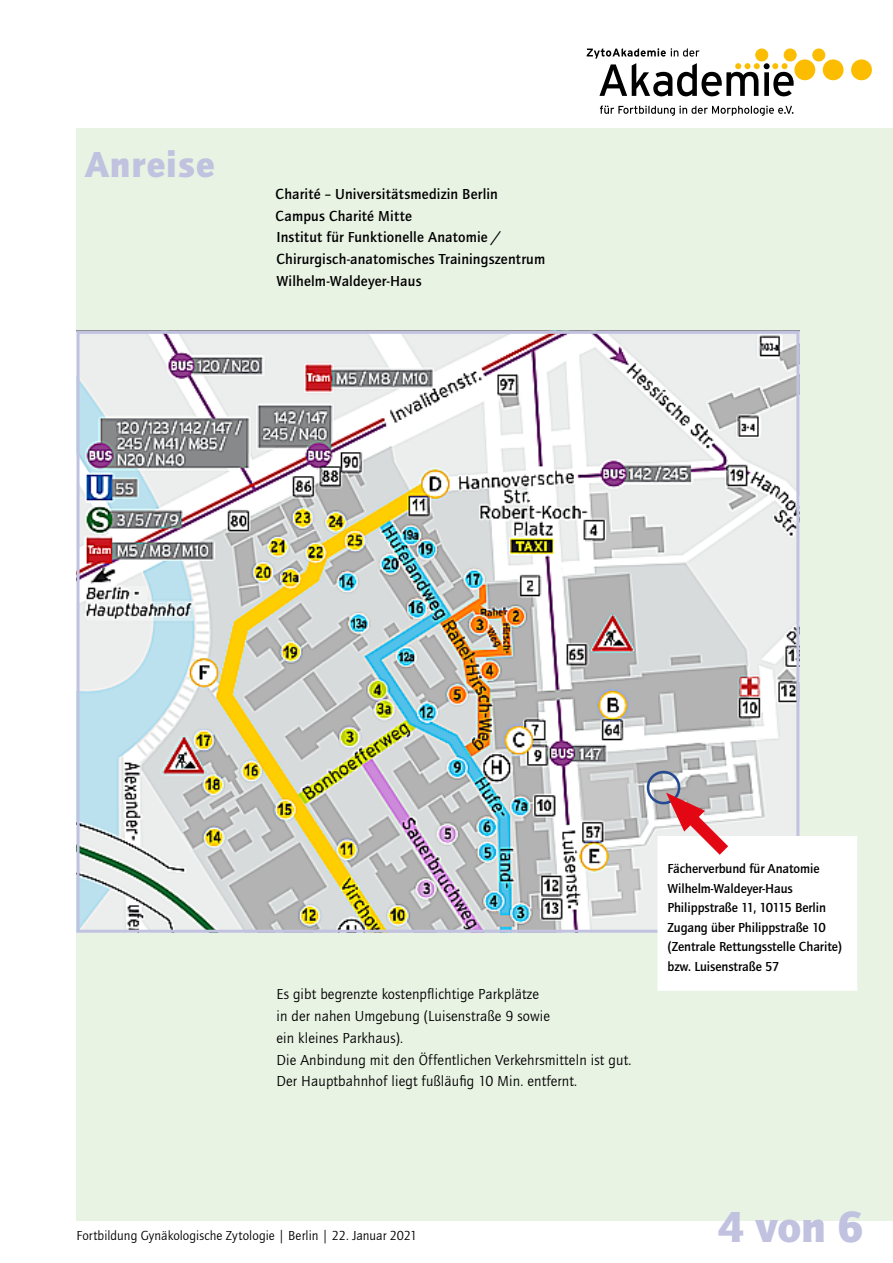
<style>
.page{position:relative;width:893px;height:1263px;background:#fff}
.page>*{position:absolute;margin:0;border:0;box-sizing:border-box;transform-origin:0 0}
.t1{font:900 45px "Quay Itc T";color:#c0c2df}
.t2{font:900 37.5px "Quay Itc T";letter-spacing:.025em;color:#c0c2df}
.t3{font:15px/21.8px "Quay Itc T";letter-spacing:.01em;color:#000}
.t4{font:700 15px/21.8px "Quay Itc T";letter-spacing:.01em;color:#000}
.t5{font:700 13.5px/19.5px "Quay Itc T";letter-spacing:-.005em;color:#000}
.t6{font:13.5px "Quay Sans";color:#000}
</style>
<div class="page">
<div style="left:77px;top:128px;width:816px;height:1092px;background:#e9f3e4"></div>
<svg style="left:600px;top:106px;width:193px;height:10px"></svg>
<div style="left:784px;top:49px;width:12px;height:12px;border:1px solid #fcbd00;border-radius:50%"></div>
<div style="left:813px;top:49px;width:12px;height:12px;background:#fcbd00;border-radius:50%"></div>
<div style="left:813px;top:49px;width:12px;height:12px;border:1px solid #fcbd00;border-radius:50%"></div>
<div style="left:794px;top:59px;width:21px;height:21px;background:#fcbd00;border-radius:50%"></div>
<div style="left:823px;top:59px;width:21px;height:21px;background:#fcbd00;border-radius:50%"></div>
<div style="left:851px;top:59px;width:21px;height:21px;background:#fcbd00;border-radius:50%"></div>
<svg style="left:587px;top:48px;width:207px;height:48px"></svg>
<img style="left:81px;top:335px;width:714px;height:594px">
<div style="left:77px;top:331px;width:722px;height:602px;border:3px solid #c0c2df"></div>
<div style="left:658px;top:837px;width:198px;height:153px;background:#fff"></div>
<div style="left:657px;top:836px;width:200px;height:155px;border:2px solid #fff"></div>
<div style="left:647px;top:771px;width:33px;height:33px;border:3px solid #254a91;border-radius:50%"></div>
<svg style="left:666px;top:792px;width:75px;height:63px"></svg>
<h2 class="t2" style="left:85px;top:143px;width:131px">Anreise</h2>
<p class="t4" style="left:276px;top:183px;width:271px">Charité – Universitätsmedizin Berlin Campus Charité Mitte<br>Institut für Funktionelle Anatomie / Chirurgisch-anatomisches Trainingszentrum Wilhelm-Waldeyer-Haus</p>
<p class="t3" style="left:276px;top:983px;width:356px">Es gibt begrenzte kostenpflichtige Parkplätze<br>in der nahen Umgebung (Luisenstraße 9 sowie<br>ein kleines Parkhaus).<br>Die Anbindung mit den Öffentlichen Verkehrsmitteln ist gut.<br>Der Hauptbahnhof liegt fußläufig 10 Min. entfernt.</p>
<p class="t5" style="left:667px;top:859px;width:176px">Fächerverbund für Anatomie<br>Wilhelm-Waldeyer-Haus<br>Philippstraße 11, 10115 Berlin<br>Zugang über Philippstraße 10 (Zentrale Rettungsstelle Charite) bzw. Luisenstraße 57</p>
<p class="t6" style="left:77px;top:1228px;width:342px">Fortbildung Gynäkologische Zytologie | Berlin | 22. Januar 2021</p>
<h1 class="t1" style="left:718px;top:1200px;width:147px">4 von 6</h1>
</div>
